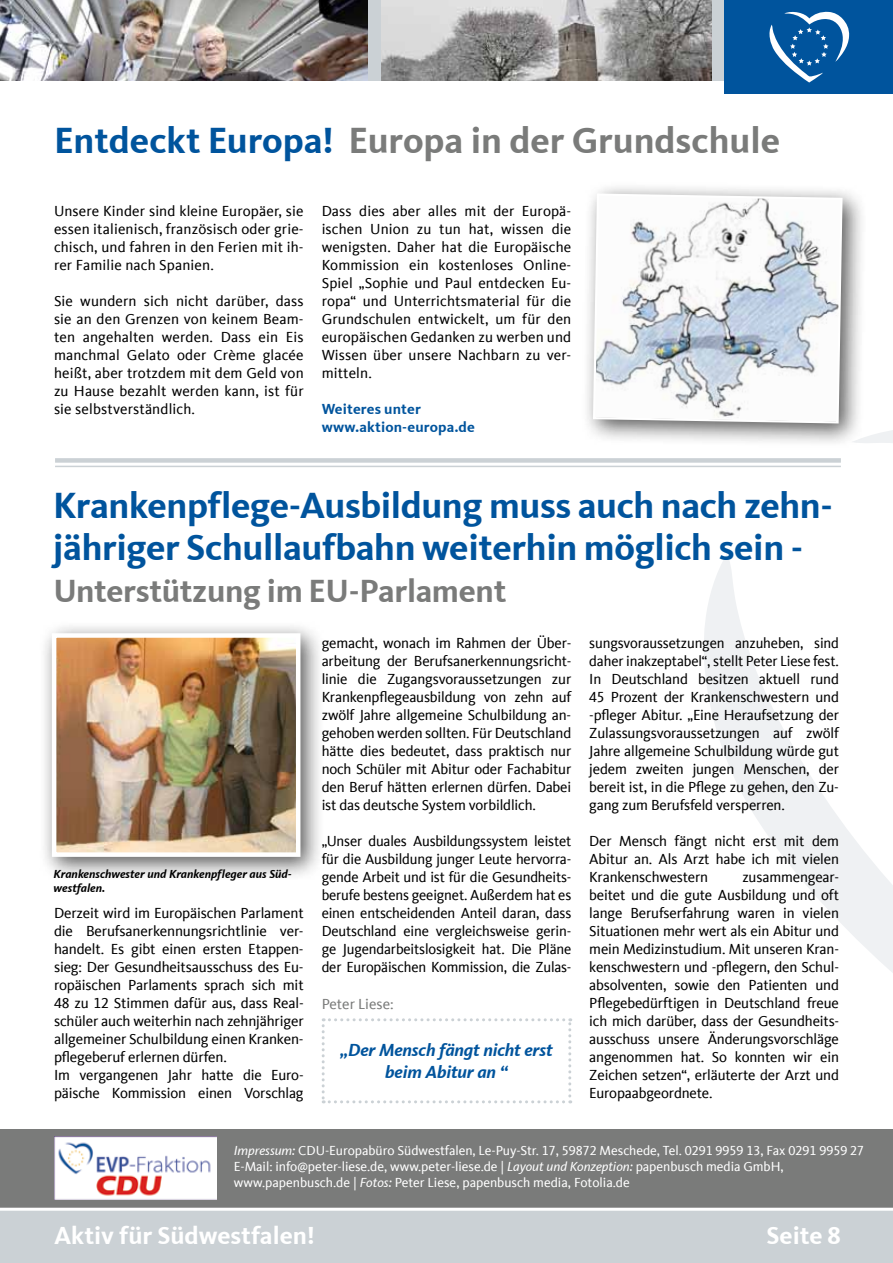
<style>
.page{position:relative;width:893px;height:1263px;background:#fff}
.page>*{position:absolute;margin:0;border:0;box-sizing:border-box;transform-origin:0 0}
.t1{font:700 37.5px/42px "CDU Kievit Tab";letter-spacing:-.01em;color:#00549d}
.t2{font:700 37.5px "CDU Kievit Tab";color:#7a7b7a}
.t3{font:700 33px "CDU Kievit Tab";letter-spacing:-.01em;color:#7a7b7a}
.t4{font:700 25.35px "CDU Kievit Tab";color:#fff}
.t5{font:italic 700 18px/21.6px "CDU Kievit Tab";letter-spacing:-.01em;color:#00549d;text-align:center}
.t6{font:15px/18px "CDU Kievit Tab";letter-spacing:-.01em;color:#000;text-align:justify}
.t7{font:700 15px/18px "CDU Kievit Tab";letter-spacing:.01em;color:#00549d}
.t8{font:15px "CDU Kievit Tab";color:#7a7b7a}
.t9{font:13.5px/16.2px "CDU Kievit Tab";letter-spacing:-.005em;color:#fff}
.t10{font:italic 700 12px/14.4px "CDU Kievit Tab";color:#000}
.s1{color:#00549d}
.s2{font-style:italic}
</style>
<div class="page">
<img style="left:0;top:0;width:368px;height:81px">
<img style="left:381px;top:0;width:331px;height:81px">
<div style="left:712px;top:0;width:13px;height:81px;background:#cbd1d5"></div>
<div style="left:0;top:1129px;width:893px;height:79px;background:#7a7b7a"></div>
<svg style="left:867px;top:430px;width:26px;height:13px"></svg>
<svg style="left:704px;top:554px;width:189px;height:419px"></svg>
<div style="left:0;top:1209px;width:893px;height:54px;background:#cbd1d5"></div>
<hr style="left:0;top:1208px;width:893px;height:3px;background:#fff">
<div style="left:580px;top:181px;width:287px;height:267px;background:#000;opacity:.65"></div>
<svg style="left:592px;top:192px;width:252px;height:233px"></svg>
<div style="left:39px;top:621px;width:286px;height:260px;background:#000;opacity:.65"></div>
<img style="left:57px;top:638px;width:238px;height:214px">
<div style="left:52px;top:633px;width:248px;height:224px;border:4px solid #fff"></div>
<svg style="left:55px;top:465px;width:786px;height:1px"></svg>
<div style="left:55px;top:458px;width:786px;height:5px;background:#cbd1d5"></div>
<hr style="left:55px;top:466px;width:786px;height:1px;background:#cbd1d5">
<svg style="left:322px;top:1018px;width:249px;height:85px"></svg>
<img style="left:54px;top:1136px;width:162px;height:63px">
<div style="left:724px;top:0;width:169px;height:94px;background:#00549d"></div>
<svg style="left:769px;top:11px;width:80px;height:72px"></svg>
<div style="left:368px;top:0;width:13px;height:81px;background:#cbd1d5"></div>
<h1 class="t2" style="left:54px;top:118px;width:728px"><span class="s1">Entdeckt Europa!</span> Europa in der Grundschule</h1>
<p class="t6" style="left:54px;top:202px;width:251px">Unsere Kinder sind kleine Europäer, sie essen italienisch, französisch oder grie&shy;chisch, und fahren in den Ferien mit ih&shy;rer Familie nach Spanien.</p>
<p class="t6" style="left:54px;top:292px;width:251px">Sie wundern sich nicht darüber, dass sie an den Grenzen von keinem Beam&shy;ten angehalten werden. Dass ein Eis manchmal Gelato oder Crème glacée heißt, aber trotzdem mit dem Geld von zu Hause bezahlt werden kann, ist für sie selbstverständlich.</p>
<p class="t6" style="left:322px;top:202px;width:251px">Dass dies aber alles mit der Europä&shy;ischen Union zu tun hat, wissen die wenigsten. Daher hat die Europäische Kommission ein kostenloses Online-Spiel „Sophie und Paul entdecken Eu&shy;ropa“ und Unterrichtsmaterial für die Grundschulen entwickelt, um für den europäischen Gedanken zu werben und Wissen über unsere Nachbarn zu ver&shy;mitteln.</p>
<p class="t7" style="left:322px;top:400px;width:155px">Weiteres unter www.aktion-europa.de</p>
<h1 class="t1" style="left:53px;top:484px;width:781px">Krankenpflege-Ausbildung muss auch nach zehn&shy;jähriger Schullaufbahn weiterhin möglich sein -</h1>
<h2 class="t3" style="left:53px;top:571px;width:455px">Unterstützung im EU-Parlament</h2>
<p class="t10" style="left:54px;top:866px;width:240px">Krankenschwester und Krankenpfleger aus Süd&shy;westfalen.</p>
<p class="t6" style="left:54px;top:904px;width:251px;text-align:left">Derzeit wird im Europäischen Parlament die Berufsanerkennungsrichtlinie ver&shy;handelt. Es gibt einen ersten Etappen&shy;sieg: Der Gesundheitsausschuss des Eu&shy;ropäischen Parlaments sprach sich mit 48 zu 12 Stimmen dafür aus, dass Real&shy;schüler auch weiterhin nach zehnjähriger allgemeiner Schulbildung einen Kranken&shy;pflegeberuf erlernen dürfen.<br>Im vergangenen Jahr hatte die Euro&shy;päische Kommission einen Vorschlag</p>
<p class="t6" style="left:322px;top:634px;width:251px">gemacht, wonach im Rahmen der Über&shy;arbeitung der Berufsanerkennungsricht&shy;linie die Zugangsvoraussetzungen zur Krankenpflegeausbildung von zehn auf zwölf Jahre allgemeine Schulbildung an&shy;gehoben werden sollten. Für Deutschland hätte dies bedeutet, dass praktisch nur noch Schüler mit Abitur oder Fachabitur den Beruf hätten erlernen dürfen. Dabei ist das deutsche System vorbildlich.</p>
<p class="t6" style="left:322px;top:832px;width:251px">„Unser duales Ausbildungssystem leistet für die Ausbildung junger Leute hervorra&shy;gende Arbeit und ist für die Gesundheits&shy;berufe bestens geeignet. Außerdem hat es einen entscheidenden Anteil daran, dass Deutschland eine vergleichsweise gerin&shy;ge Jugendarbeitslosigkeit hat. Die Pläne der Europäischen Kommission, die Zulas-</p>
<p class="t8" style="left:322px;top:996px;width:74px">Peter Liese:</p>
<p class="t5" style="left:340px;top:1039px;width:214px">„Der Mensch fängt nicht erst beim Abitur an “</p>
<p class="t6" style="left:589px;top:634px;width:251px">sungsvoraussetzungen anzuheben, sind daher inakzeptabel“, stellt Peter Liese fest.<br>In Deutschland besitzen aktuell rund 45 Prozent der Krankenschwestern und -pfleger Abitur. „Eine Heraufsetzung der Zulassungsvoraussetzungen auf zwölf Jahre allgemeine Schulbildung würde gut jedem zweiten jungen Menschen, der bereit ist, in die Pflege zu gehen, den Zu&shy;gang zum Berufsfeld versperren.</p>
<p class="t6" style="left:589px;top:832px;width:251px">Der Mensch fängt nicht erst mit dem Abitur an. Als Arzt habe ich mit vielen Krankenschwestern</p>
<p class="t6" style="left:589px;top:868px;width:251px;text-indent:153px">zusammengear&shy;beitet und die gute Ausbildung und oft lange Berufserfahrung waren in vielen Situationen mehr wert als ein Abitur und mein Medizinstudium. Mit unseren Kran&shy;kenschwestern und -pflegern, den Schul&shy;absolventen, sowie den Patienten und Pflegebedürftigen in Deutschland freue ich mich darüber, dass der Gesundheits&shy;ausschuss unsere Änderungsvorschläge angenommen hat. So konnten wir ein Zeichen setzen“, erläuterte der Arzt und Europaabgeordnete.</p>
<p class="t9" style="left:234px;top:1142px;width:632px"><span class="s2">Impressum:</span> CDU-Europabüro Südwestfalen, Le-Puy-Str. 17, 59872 Meschede, Tel. 0291 9959 13, Fax 0291 9959 27<br>E-Mail: info@peter-liese.de, www.peter-liese.de | <span class="s2">Layout und Konzeption:</span> papenbusch media GmbH, www.papenbusch.de | <span class="s2">Fotos:</span> Peter Liese, papenbusch media, Fotolia.de</p>
<h3 class="t4" style="left:54px;top:1221px;width:262px">Aktiv für Südwestfalen!</h3>
<h3 class="t4" style="left:766px;top:1221px;width:76px">Seite 8</h3>
</div>
